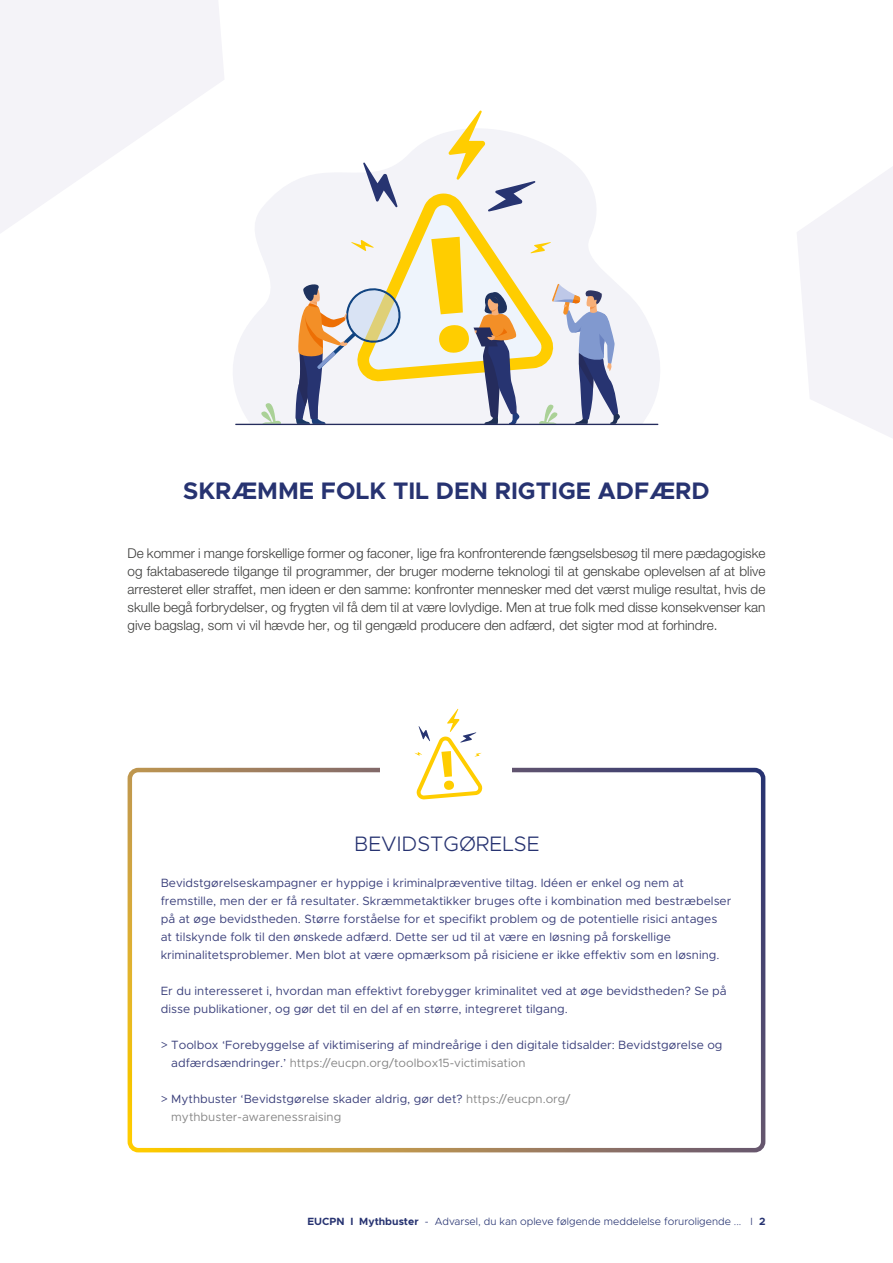
<style>
.page{position:relative;width:893px;height:1263px;background:#fff}
.page>*{position:absolute;margin:0;border:0;box-sizing:border-box;transform-origin:0 0}
.t1{font:700 24px "Metropolis";color:#273371}
.t2{font:300 21px "Metropolis";color:#273371}
.t3{font:300 13.5px/18px "Helvetica Neue LT Pro";color:#3c3c3b;text-align:justify}
.t4{font:12px/18px "Metropolis";color:#3b407b}
.t5{font:300 10.5px "Metropolis";color:#273371}
.s1{color:#878787}
.s2{font-weight:700}
</style>
<div class="page">
<svg style="left:233px;top:182px;width:427px;height:242px;fill:#f3f3f8"></svg>
<svg style="left:259px;top:403px;width:23px;height:21px"></svg>
<svg style="left:294px;top:110px;width:326px;height:314px"></svg>
<hr style="left:235px;top:424px;width:423px;height:1px;background:#252c5d">
<svg style="left:797px;top:167px;width:96px;height:271px"></svg>
<svg style="left:0;top:0;width:224px;height:233px;fill:#f4f3f8"></svg>
<div style="left:128px;top:768px;width:637px;height:384px;border:4px solid #fff;border-radius:9px"></div>
<div style="left:381px;top:694px;width:131px;height:122px;background:#fff"></div>
<svg style="left:415px;top:708px;width:68px;height:92px"></svg>
<h1 class="t1" style="left:183px;top:476px;width:528px">SKRÆMME FOLK TIL DEN RIGTIGE ADFÆRD</h1>
<p class="t3" style="left:128px;top:544px;width:639px">De kommer i mange forskellige former og faconer, lige fra konfronterende fængselsbesøg til mere pædagogiske og faktabaserede tilgange til programmer, der bruger moderne teknologi til at genskabe oplevelsen af at blive arresteret eller straffet, men ideen er den samme: konfronter mennesker med det værst mulige resultat, hvis de skulle begå forbrydelser, og frygten vil få dem til at være lovlydige. Men at true folk med disse konsekvenser kan give bagslag, som vi vil hævde her, og til gengæld producere den adfærd, det sigter mod at forhindre.</p>
<h2 class="t2" style="left:354px;top:830px;width:187px">BEVIDSTGØRELSE</h2>
<p class="t4" style="left:161px;top:874px;width:572px">Bevidstgørelseskampagner er hyppige i kriminalpræventive tiltag. Idéen er enkel og nem at fremstille, men der er få resultater. Skræmmetaktikker bruges ofte i kombination med bestræbelser på at øge bevidstheden. Større forståelse for et specifikt problem og de potentielle risici antages at tilskynde folk til den ønskede adfærd. Dette ser ud til at være en løsning på forskellige kriminalitetsproblemer. Men blot at være opmærksom på risiciene er ikke effektiv som en løsning.</p>
<p class="t4" style="left:161px;top:982px;width:568px">Er du interesseret i, hvordan man effektivt forebygger kriminalitet ved at øge bevidstheden? Se på disse publikationer, og gør det til en del af en større, integreret tilgang.</p>
<p class="t4" style="left:171px;top:1036px;width:553px;text-indent:-11px">&gt; Toolbox ‘Forebyggelse af viktimisering af mindreårige i den digitale tidsalder: Bevidstgørelse og adfærdsændringer.’ <span class="s1">https://eucpn.org/toolbox15-victimisation</span></p>
<p class="t4" style="left:171px;top:1090px;width:401px;text-indent:-11px">&gt; Mythbuster ‘Bevidstgørelse skader aldrig, gør det? <span class="s1">https://eucpn.org/ mythbuster-awarenessraising</span></p>
<p class="t5" style="left:307px;top:1214px;width:459px"><span class="s2">EUCPN I Mythbuster</span> - Advarsel, du kan opleve følgende meddelelse foruroligende ... I <span class="s2">2</span></p>
</div>
